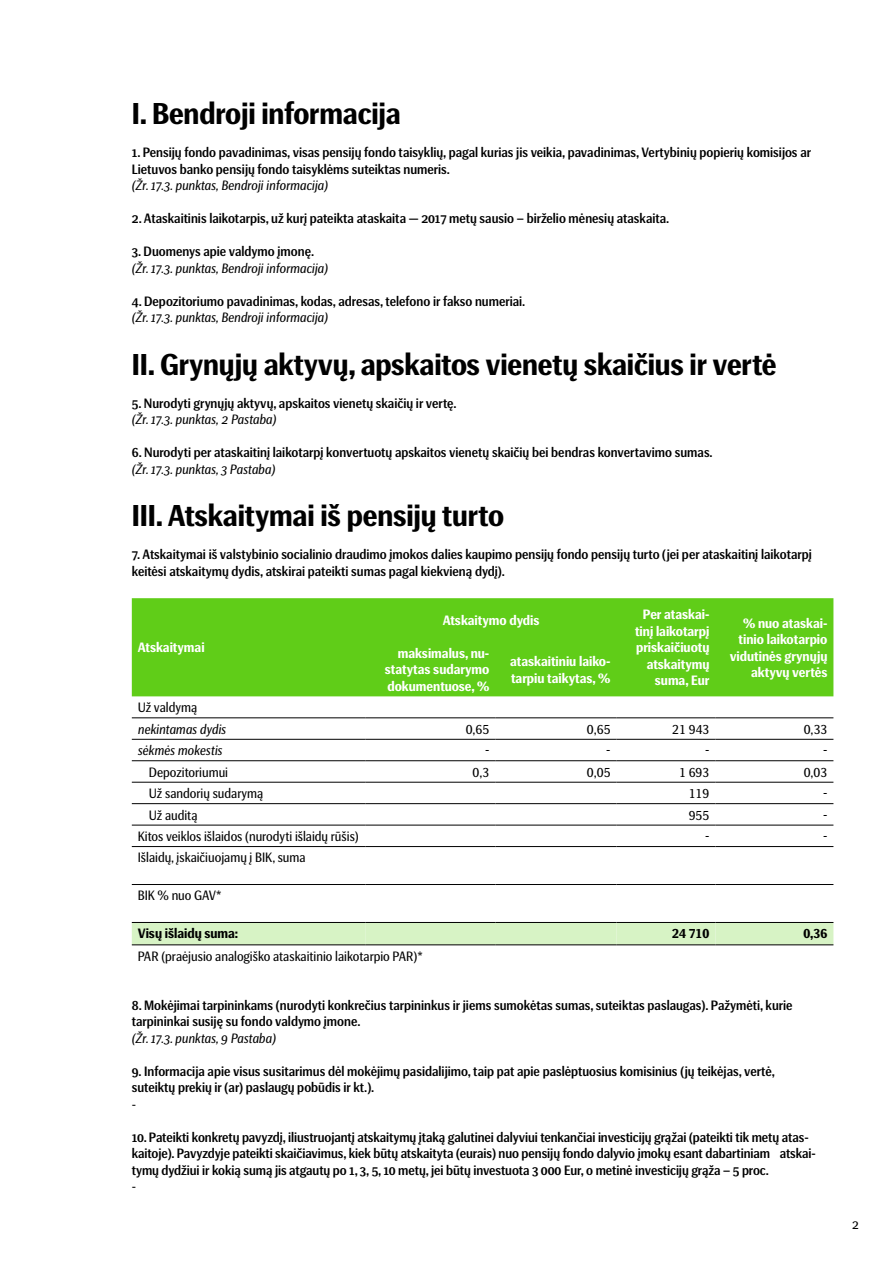
<style>
.page{position:relative;width:893px;height:1263px;background:#fff}
.page>*{position:absolute;margin:0;border:0;box-sizing:border-box;transform-origin:0 0}
.t1{font:700 30px "SEB Basic";letter-spacing:-.005em;color:#000}
.t2{font:500 13.5px/16.5px "SEB Basic";color:#000}
.t3{font:13.5px "SEB Basic";color:#000}
.t4{font:italic 13.5px "SEB Basic";color:#000}
.t5{font:700 13.5px/16.5px "SEB Basic";color:#fff;text-align:right}
.t6{font:700 13.5px "SEB Basic";color:#000}
</style>
<div class="page">
<div style="left:132px;top:598px;width:701px;height:98px;background:#60cd18"></div>
<div style="left:132px;top:923px;width:701px;height:21px;background:#d7f3c5"></div>
<hr style="left:132px;top:717px;width:234px;height:1px;background:#000">
<hr style="left:366px;top:717px;width:129px;height:1px;background:#000">
<hr style="left:495px;top:717px;width:122px;height:1px;background:#000">
<hr style="left:617px;top:717px;width:98px;height:1px;background:#000">
<hr style="left:715px;top:717px;width:118px;height:1px;background:#000">
<hr style="left:132px;top:739px;width:234px;height:1px;background:#000">
<hr style="left:366px;top:739px;width:129px;height:1px;background:#000">
<hr style="left:495px;top:739px;width:122px;height:1px;background:#000">
<hr style="left:617px;top:739px;width:98px;height:1px;background:#000">
<hr style="left:715px;top:739px;width:118px;height:1px;background:#000">
<hr style="left:132px;top:760px;width:234px;height:1px;background:#000">
<hr style="left:366px;top:760px;width:129px;height:1px;background:#000">
<hr style="left:495px;top:760px;width:122px;height:1px;background:#000">
<hr style="left:617px;top:760px;width:98px;height:1px;background:#000">
<hr style="left:715px;top:760px;width:118px;height:1px;background:#000">
<hr style="left:132px;top:782px;width:234px;height:1px;background:#000">
<hr style="left:366px;top:782px;width:129px;height:1px;background:#000">
<hr style="left:495px;top:782px;width:122px;height:1px;background:#000">
<hr style="left:617px;top:782px;width:98px;height:1px;background:#000">
<hr style="left:715px;top:782px;width:118px;height:1px;background:#000">
<hr style="left:132px;top:803px;width:234px;height:1px;background:#000">
<hr style="left:366px;top:803px;width:129px;height:1px;background:#000">
<hr style="left:495px;top:803px;width:122px;height:1px;background:#000">
<hr style="left:617px;top:803px;width:98px;height:1px;background:#000">
<hr style="left:715px;top:803px;width:118px;height:1px;background:#000">
<hr style="left:132px;top:825px;width:234px;height:1px;background:#000">
<hr style="left:366px;top:825px;width:129px;height:1px;background:#000">
<hr style="left:495px;top:825px;width:122px;height:1px;background:#000">
<hr style="left:617px;top:825px;width:98px;height:1px;background:#000">
<hr style="left:715px;top:825px;width:118px;height:1px;background:#000">
<hr style="left:132px;top:846px;width:234px;height:1px;background:#000">
<hr style="left:366px;top:846px;width:129px;height:1px;background:#000">
<hr style="left:495px;top:846px;width:122px;height:1px;background:#000">
<hr style="left:617px;top:846px;width:98px;height:1px;background:#000">
<hr style="left:715px;top:846px;width:118px;height:1px;background:#000">
<hr style="left:132px;top:884px;width:234px;height:1px;background:#000">
<hr style="left:366px;top:884px;width:129px;height:1px;background:#000">
<hr style="left:495px;top:884px;width:122px;height:1px;background:#000">
<hr style="left:617px;top:884px;width:98px;height:1px;background:#000">
<hr style="left:715px;top:884px;width:118px;height:1px;background:#000">
<hr style="left:132px;top:922px;width:234px;height:1px;background:#000">
<hr style="left:366px;top:922px;width:129px;height:1px;background:#000">
<hr style="left:495px;top:922px;width:122px;height:1px;background:#000">
<hr style="left:617px;top:922px;width:98px;height:1px;background:#000">
<hr style="left:715px;top:922px;width:118px;height:1px;background:#000">
<hr style="left:132px;top:944px;width:234px;height:1px;background:#000">
<hr style="left:366px;top:944px;width:129px;height:1px;background:#000">
<hr style="left:495px;top:944px;width:122px;height:1px;background:#000">
<hr style="left:617px;top:944px;width:98px;height:1px;background:#000">
<hr style="left:715px;top:944px;width:118px;height:1px;background:#000">
<h1 class="t1" style="left:132px;top:97px;width:271px">I. Bendroji informacija</h1>
<p class="t2" style="left:132px;top:145px;width:681px">1. Pensijų fondo pavadinimas, visas pensijų fondo taisyklių, pagal kurias jis veikia, pavadinimas, Vertybinių popierių komisijos ar<br>Lietuvos banko pensijų fondo taisyklėms suteiktas numeris.</p>
<p class="t4" style="left:132px;top:178px;width:198px">(Žr. 17.3. punktas, Bendroji informacija)</p>
<p class="t2" style="left:132px;top:210px;width:539px">2. Ataskaitinis laikotarpis, už kurį pateikta ataskaita — 2017 metų sausio – birželio mėnesių ataskaita.</p>
<p class="t2" style="left:132px;top:243px;width:184px">3. Duomenys apie valdymo įmonę.</p>
<p class="t4" style="left:132px;top:260px;width:198px">(Žr. 17.3. punktas, Bendroji informacija)</p>
<p class="t2" style="left:132px;top:293px;width:395px">4. Depozitoriumo pavadinimas, kodas, adresas, telefono ir fakso numeriai.</p>
<p class="t4" style="left:132px;top:310px;width:198px">(Žr. 17.3. punktas, Bendroji informacija)</p>
<h1 class="t1" style="left:132px;top:347px;width:646px">II. Grynųjų aktyvų, apskaitos vienetų skaičius ir vertė</h1>
<p class="t2" style="left:132px;top:395px;width:326px">5. Nurodyti grynųjų aktyvų, apskaitos vienetų skaičių ir vertę.</p>
<p class="t4" style="left:132px;top:412px;width:146px">(Žr. 17.3. punktas, 2 Pastaba)</p>
<p class="t2" style="left:132px;top:444px;width:582px">6. Nurodyti per ataskaitinį laikotarpį konvertuotų apskaitos vienetų skaičių bei bendras konvertavimo sumas.</p>
<p class="t4" style="left:132px;top:461px;width:145px">(Žr. 17.3. punktas, 3 Pastaba)</p>
<h1 class="t1" style="left:132px;top:499px;width:374px">III. Atskaitymai iš pensijų turto</h1>
<p class="t2" style="left:132px;top:547px;width:681px">7. Atskaitymai iš valstybinio socialinio draudimo įmokos dalies kaupimo pensijų fondo pensijų turto (jei per ataskaitinį laikotarpį keitėsi atskaitymų dydis, atskirai pateikti sumas pagal kiekvieną dydį).</p>
<p class="t5" style="left:138px;top:640px;width:68px">Atskaitymai</p>
<p class="t5" style="left:443px;top:613px;width:98px">Atskaitymo dydis</p>
<p class="t5" style="left:635px;top:607px;width:76px">Per ataskai&shy;tinį laikotarpį priskaičiuotų atskaitymų suma, Eur</p>
<p class="t5" style="left:730px;top:615px;width:99px">% nuo ataskai&shy;tinio laikotarpio vidutinės grynųjų aktyvų vertės</p>
<p class="t5" style="left:385px;top:645px;width:106px;text-align:justify;text-indent:13px">maksimalus, nu&shy;statytas sudarymo dokumentuose, %</p>
<p class="t5" style="left:510px;top:653px;width:102px;text-align:left">ataskaitiniu laiko&shy;tarpiu taikytas, %</p>
<p class="t3" style="left:138px;top:700px;width:61px">Už valdymą</p>
<p class="t4" style="left:138px;top:721px;width:90px">nekintamas dydis</p>
<p class="t3" style="left:466px;top:721px;width:25px">0,65</p>
<p class="t3" style="left:587px;top:721px;width:25px">0,65</p>
<p class="t3" style="left:672px;top:721px;width:39px">21 943</p>
<p class="t3" style="left:804px;top:721px;width:25px">0,33</p>
<p class="t4" style="left:138px;top:743px;width:86px">sėkmės mokestis</p>
<p class="t3" style="left:485px;top:743px;width:6px">-</p>
<p class="t3" style="left:606px;top:743px;width:6px">-</p>
<p class="t3" style="left:705px;top:743px;width:6px">-</p>
<p class="t3" style="left:823px;top:743px;width:6px">-</p>
<p class="t3" style="left:149px;top:764px;width:81px">Depozitoriumui</p>
<p class="t3" style="left:473px;top:764px;width:18px">0,3</p>
<p class="t3" style="left:587px;top:764px;width:25px">0,05</p>
<p class="t3" style="left:679px;top:764px;width:32px">1 693</p>
<p class="t3" style="left:804px;top:764px;width:25px">0,03</p>
<p class="t3" style="left:149px;top:786px;width:116px">Už sandorių sudarymą</p>
<p class="t3" style="left:689px;top:786px;width:22px">119</p>
<p class="t3" style="left:823px;top:786px;width:6px">-</p>
<p class="t3" style="left:149px;top:807px;width:50px">Už auditą</p>
<p class="t3" style="left:689px;top:807px;width:22px">955</p>
<p class="t3" style="left:823px;top:807px;width:6px">-</p>
<p class="t3" style="left:138px;top:829px;width:223px">Kitos veiklos išlaidos (nurodyti išlaidų rūšis)</p>
<p class="t3" style="left:705px;top:829px;width:6px">-</p>
<p class="t3" style="left:823px;top:829px;width:6px">-</p>
<p class="t3" style="left:138px;top:850px;width:169px">Išlaidų, įskaičiuojamų į BIK, suma</p>
<p class="t3" style="left:138px;top:888px;width:85px">BIK % nuo GAV*</p>
<p class="t6" style="left:138px;top:926px;width:102px">Visų išlaidų suma:</p>
<p class="t6" style="left:672px;top:926px;width:39px">24 710</p>
<p class="t6" style="left:803px;top:926px;width:26px">0,36</p>
<p class="t3" style="left:138px;top:948px;width:286px">PAR (praėjusio analogiško ataskaitinio laikotarpio PAR)*</p>
<p class="t2" style="left:132px;top:997px;width:662px">8. Mokėjimai tarpininkams (nurodyti konkrečius tarpininkus ir jiems sumokėtas sumas, suteiktas paslaugas). Pažymėti, kurie tarpininkai susiję su fondo valdymo įmone.</p>
<p class="t4" style="left:132px;top:1030px;width:146px">(Žr. 17.3. punktas, 9 Pastaba)</p>
<p class="t2" style="left:132px;top:1063px;width:645px">9. Informacija apie visus susitarimus dėl mokėjimų pasidalijimo, taip pat apie paslėptuosius komisinius (jų teikėjas, vertė, suteiktų prekių ir (ar) paslaugų pobūdis ir kt.).</p>
<p class="t3" style="left:132px;top:1096px;width:6px">-</p>
<p class="t2" style="left:132px;top:1129px;width:686px">10. Pateikti konkretų pavyzdį, iliustruojantį atskaitymų įtaką galutinei dalyviui tenkančiai investicijų grąžai (pateikti tik metų atas&shy;kaitoje). Pavyzdyje pateikti skaičiavimus, kiek būtų atskaityta (eurais) nuo pensijų fondo dalyvio įmokų esant dabartiniam atskai&shy;tymų dydžiui ir kokią sumą jis atgautų po 1, 3, 5, 10 metų, jei būtų investuota 3 000 Eur, o metinė investicijų grąža – 5 proc.</p>
<p class="t3" style="left:132px;top:1179px;width:6px">-</p>
<p class="t3" style="left:852px;top:1216px;width:8px">2</p>
</div>
